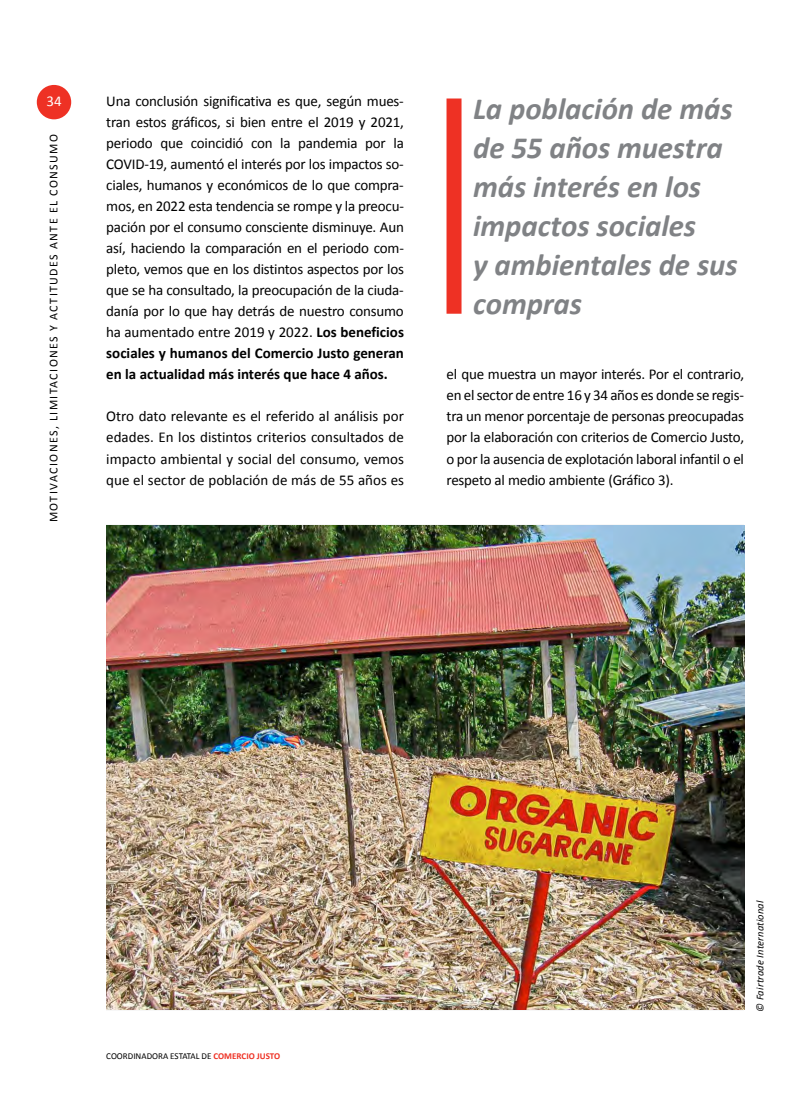
<style>
.page{position:relative;width:808px;height:1106px;background:#fff}
.page>*{position:absolute;margin:0;border:0;box-sizing:border-box;transform-origin:0 0}
.t1{font:italic 700 30.9px/39px "Calibri";letter-spacing:-.005em;color:#808285}
.t2{font:15px/21px "Calibri";letter-spacing:-.015em;color:#000;text-align:justify}
.t3{font:15px "Calibri";color:#fff}
.t4{font:12px "Calibri";letter-spacing:.115em;color:#000}
.t5{font:italic 10.5px "Calibri";letter-spacing:.015em;color:#000}
.t6{font:9px "Calibri";color:#000}
.t7{font:700 9px "Calibri";letter-spacing:-.005em;color:#ee3124}
.s1{font-weight:700}
.s2{font-weight:400;color:#000}
</style>
<div class="page">
<div style="left:37px;top:85px;width:34px;height:34px;background:#ee3124;border-radius:50%"></div>
<hr style="left:807px;top:0;width:1px;height:1106px;background:#fff9f5">
<div style="left:446px;top:98px;width:15px;height:216px;background:#ee3124"></div>
<img style="left:106px;top:525px;width:638px;height:484px">
<p class="t3" style="left:46px;top:92px;width:17px">34</p>
<p class="t4" style="left:46px;top:522px;width:389px;rotate:-90deg">Motivacione s, lim itacione s y actitude s ante el consumo</p>
<p class="t2" style="left:106px;top:90px;width:299px">U na conclusión significativa es que, según mues&shy;tran estos gráficos, si bien entre el 2019 y 2021, periodo que coincidió con la pandemia por la COVID-19, aumentó el interés por los impactos so&shy;ciales, humanos y económicos de lo que compra&shy;mos, en 2022 esta tendencia se rompe y la preocu&shy;pación por el consumo consciente disminuye. Aun así, haciendo la comparación en el periodo com&shy;pleto, vemos que en los distintos aspectos por los que se ha consultado, la preocupación de la ciuda&shy;danía por lo que hay detrás de nuestro consumo ha aumentado entre 2019 y 2022. <span class="s1">Los beneficios sociales y humanos del Comercio Justo generan en la actualidad más interés que hace 4 años.</span></p>
<p class="t2" style="left:106px;top:405px;width:299px">Otro dato relevante es el referido al análisis por edades. En los distintos criterios consultados de impacto ambiental y social del consumo, vemos que el sector de población de más de 55 años es</p>
<h1 class="t1" style="left:473px;top:88px;width:266px">La población de más de 55 años muestra más interés en los impactos sociales<br>y ambientales de sus compras</h1>
<p class="t2" style="left:446px;top:363px;width:299px">el que muestra un mayor interés. Por el contrario, en el sector de entre 16 y 34 años es donde se regis&shy;tra un menor porcentaje de personas preocupadas por la elaboración con criterios de Comercio Justo, o por la ausencia de explotación laboral infantil o el respeto al medio ambiente (Gráfico 3).</p>
<p class="t6" style="left:106px;top:1049px;width:7px">COO</p>
<p class="t6" style="left:123px;top:1049px;width:11px">RDINADO</p>
<p class="t6" style="left:158px;top:1049px;width:22px">RA ESTATAL</p>
<p class="t7" style="left:202px;top:1049px;width:79px"><span class="s2">DE</span> COM ERCIO JUSTO</p>
<p class="t5" style="left:753px;top:1011px;width:113px;rotate:-90deg">© Fairtrade International</p>
</div>
